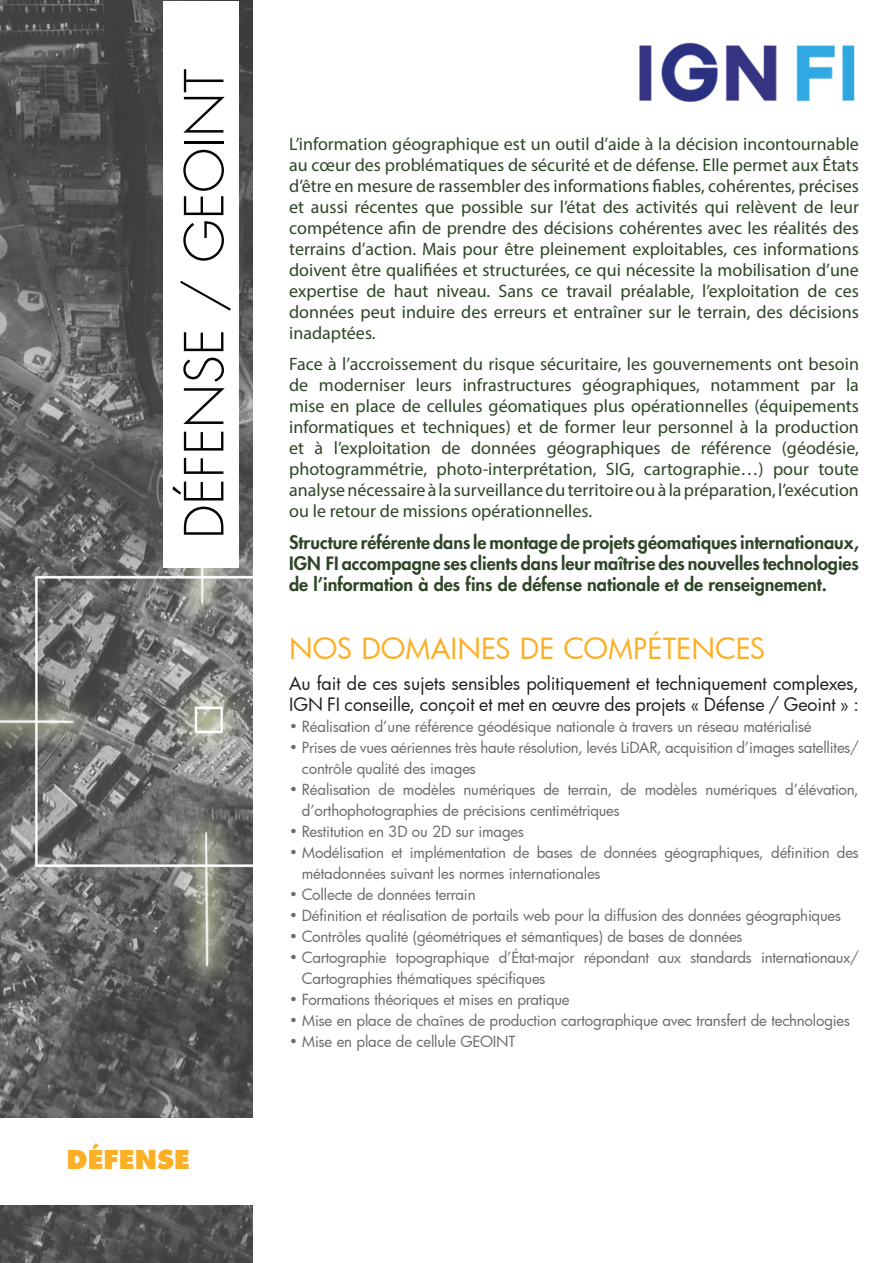
<style>
.page{position:relative;width:893px;height:1263px;background:#fff}
.page>*{position:absolute;margin:0;border:0;box-sizing:border-box;transform-origin:0 0}
.t1{font:300 52.5px "Futura";color:#050503}
.t2{font:28.5px "Futura";color:#fbaf25}
.t3{font:800 25.5px "Futura";color:#fbaf25}
.t4{font:18px/21px "Myriad Pro";color:#2e4627;text-align:justify}
.t5{font:800 18px/21px "Futura";color:#2e4627;text-align:justify}
.t6{font:18px/21px "Futura";color:#231f20}
.t7{font:15px/21px "Futura";letter-spacing:-.01em;color:#676b6e}
</style>
<div class="page">
<img style="left:0;top:0;width:253px;height:1263px">
<div style="left:0;top:1118px;width:281px;height:86px;background:#fff"></div>
<div style="left:164px;top:1px;width:75px;height:567px;background:#fff"></div>
<img style="left:639px;top:42px;width:216px;height:60px">
<p class="t1" style="left:172px;top:539px;width:471px;rotate:-90deg">DÉFENSE / GEOINT</p>
<p class="t3" style="left:67px;top:1143px;width:125px">DÉFENSE</p>
<p class="t4" style="left:289px;top:133px;width:571px">L’information géographique est un outil d’aide à la décision incontournable au cœur des problématiques de sécurité et de défense. Elle permet aux États d’être en mesure de rassembler des informations fiables, cohérentes, précises et aussi récentes que possible sur l’état des activités qui relèvent de leur compétence afin de prendre des décisions cohérentes avec les réalités des terrains d’action. Mais pour être pleinement exploitables, ces informations doivent être qualifiées et structurées, ce qui nécessite la mobilisation d’une expertise de haut niveau. Sans ce travail préalable, l’exploitation de ces données peut induire des erreurs et entraîner sur le terrain, des décisions inadaptées.</p>
<p class="t4" style="left:289px;top:353px;width:571px">Face à l’accroissement du risque sécuritaire, les gouvernements ont besoin de moderniser leurs infrastructures géographiques, notamment par la mise en place de cellules géomatiques plus opérationnelles (équipements informatiques et techniques) et de former leur personnel à la production et à l’exploitation de données géographiques de référence (géodésie, photogrammétrie, photo-interprétation, SIG, cartographie…) pour toute analyse nécessaire à la surveillance du territoire ou à la préparation, l’exécution ou le retour de missions opérationnelles.</p>
<p class="t5" style="left:289px;top:532px;width:571px">Structure référente dans le montage de projets géomatiques internationaux, IGN FI accompagne ses clients dans leur maîtrise des nouvelles technologies de l’information à des fins de défense nationale et de renseignement.</p>
<p class="t2" style="left:289px;top:629px;width:478px">NOS DOMAINES DE COMPÉTENCES</p>
<p class="t6" style="left:289px;top:673px;width:571px">Au fait de ces sujets sensibles politiquement et techniquement complexes,<br>IGN FI conseille, conçoit et met en œuvre des projets « Défense / Geoint » :</p>
<p class="t7" style="left:289px;top:716px;width:524px">• Réalisation d’une référence géodésique nationale à travers un réseau matérialisé</p>
<p class="t7" style="left:302px;top:737px;width:558px;text-indent:-13px">• Prises de vues aériennes très haute résolution, levés LiDAR, acquisition d’images satellites/ contrôle qualité des images</p>
<p class="t7" style="left:302px;top:779px;width:558px;text-indent:-13px">• Réalisation de modèles numériques de terrain, de modèles numériques d’élévation, d’orthophotographies de précisions centimétriques</p>
<p class="t7" style="left:289px;top:821px;width:236px">• Restitution en 3D ou 2D sur images</p>
<p class="t7" style="left:302px;top:842px;width:558px;text-indent:-13px">• Modélisation et implémentation de bases de données géographiques, définition des métadonnées suivant les normes internationales</p>
<p class="t7" style="left:289px;top:884px;width:188px">• Collecte de données terrain</p>
<p class="t7" style="left:289px;top:905px;width:553px">• Définition et réalisation de portails web pour la diffusion des données géographiques</p>
<p class="t7" style="left:289px;top:926px;width:455px">• Contrôles qualité (géométriques et sémantiques) de bases de données</p>
<p class="t7" style="left:302px;top:947px;width:558px;text-indent:-13px">• Cartographie topographique d’État-major répondant aux standards internationaux/<br>Cartographies thématiques spécifiques</p>
<p class="t7" style="left:289px;top:989px;width:282px">• Formations théoriques et mises en pratique</p>
<p class="t7" style="left:289px;top:1010px;width:562px">• Mise en place de chaînes de production cartographique avec transfert de technologies</p>
<p class="t7" style="left:289px;top:1031px;width:228px">• Mise en place de cellule GEOINT</p>
</div>
